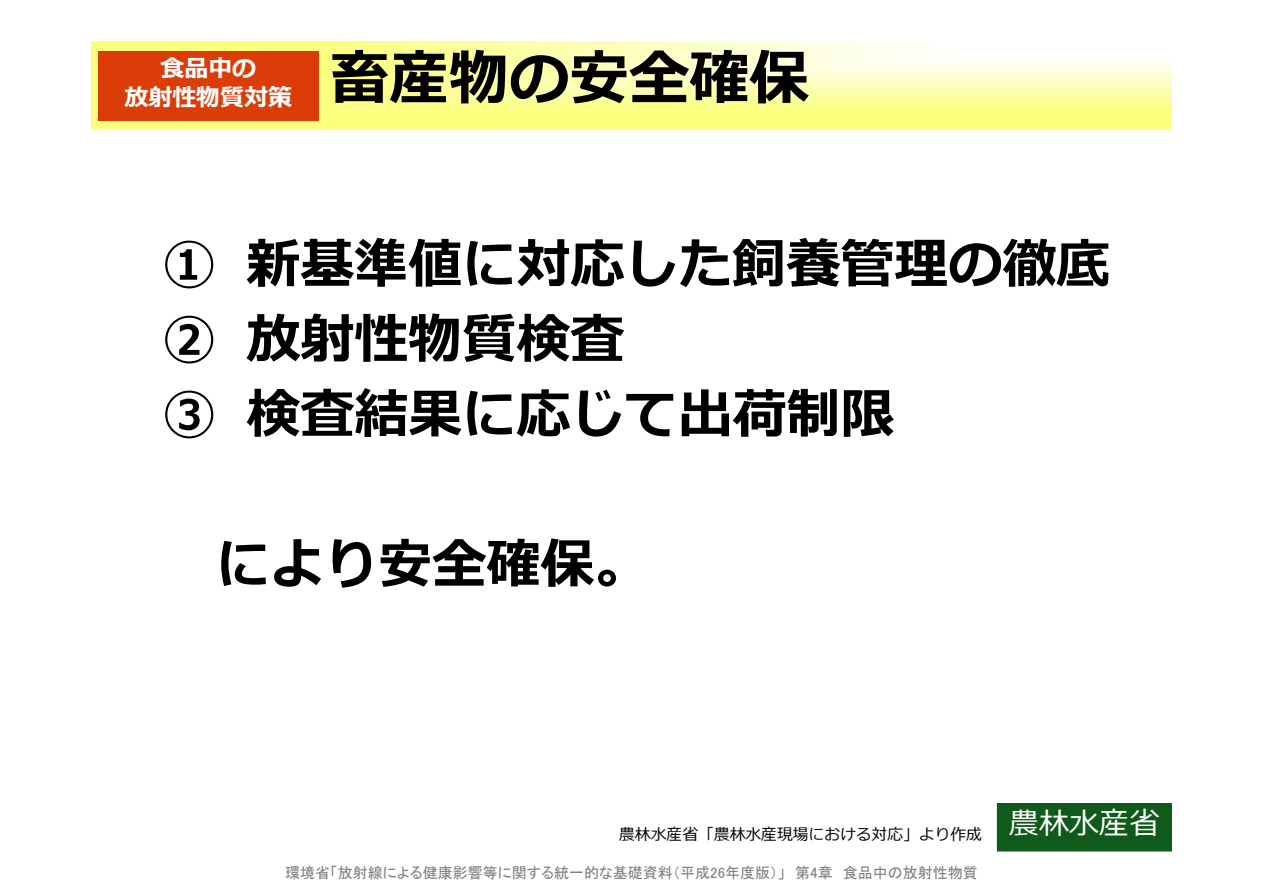
<style>
.page{position:relative;width:1263px;height:893px;background:#fff}
.page>*{position:absolute;margin:0;border:0;box-sizing:border-box;transform-origin:0 0}
.t1{font:700 60px "Meiryo";color:#000}
.t2{font:700 54px/75px "Meiryo";color:#000}
.t3{font:30px "Meiryo";color:#fff}
.t4{font:700 24px/28.8px "Meiryo";color:#fff;text-align:center}
.t5{font:15.9px "Meiryo";color:#000}
.t6{font:15px "MS P Gothic";color:#808080}
</style>
<div class="page">
<img style="left:91px;top:41px;width:1080px;height:88px">
<div style="left:98px;top:51px;width:221px;height:69px;background:#dc3c07"></div>
<div style="left:997px;top:803px;width:174px;height:48px;background:#105b1c"></div>
<h3 class="t4" style="left:124px;top:55px;width:169px">食品中の<br>放射性物質対策</h3>
<h1 class="t1" style="left:329px;top:37px;width:481px">畜産物の安全確保</h1>
<h2 class="t2" style="left:162px;top:229px;width:950px">① 新基準値に対応した飼養管理の徹底<br>② 放射性物質検査<br>③ 検査結果に応じて出荷制限</h2>
<h2 class="t2" style="left:216px;top:530px;width:434px">により安全確保。</h2>
<p class="t5" style="left:619px;top:823px;width:364px">農林水産省「農林水産現場における対応」より作成</p>
<p class="t6" style="left:285px;top:865px;width:694px">環境省「放射線による健康影響等に関する統一的な基礎資料（平成26年度版）」　第4章　食品中の放射性物質</p>
<h3 class="t3" style="left:1009px;top:803px;width:152px">農林水産省</h3>
</div>
